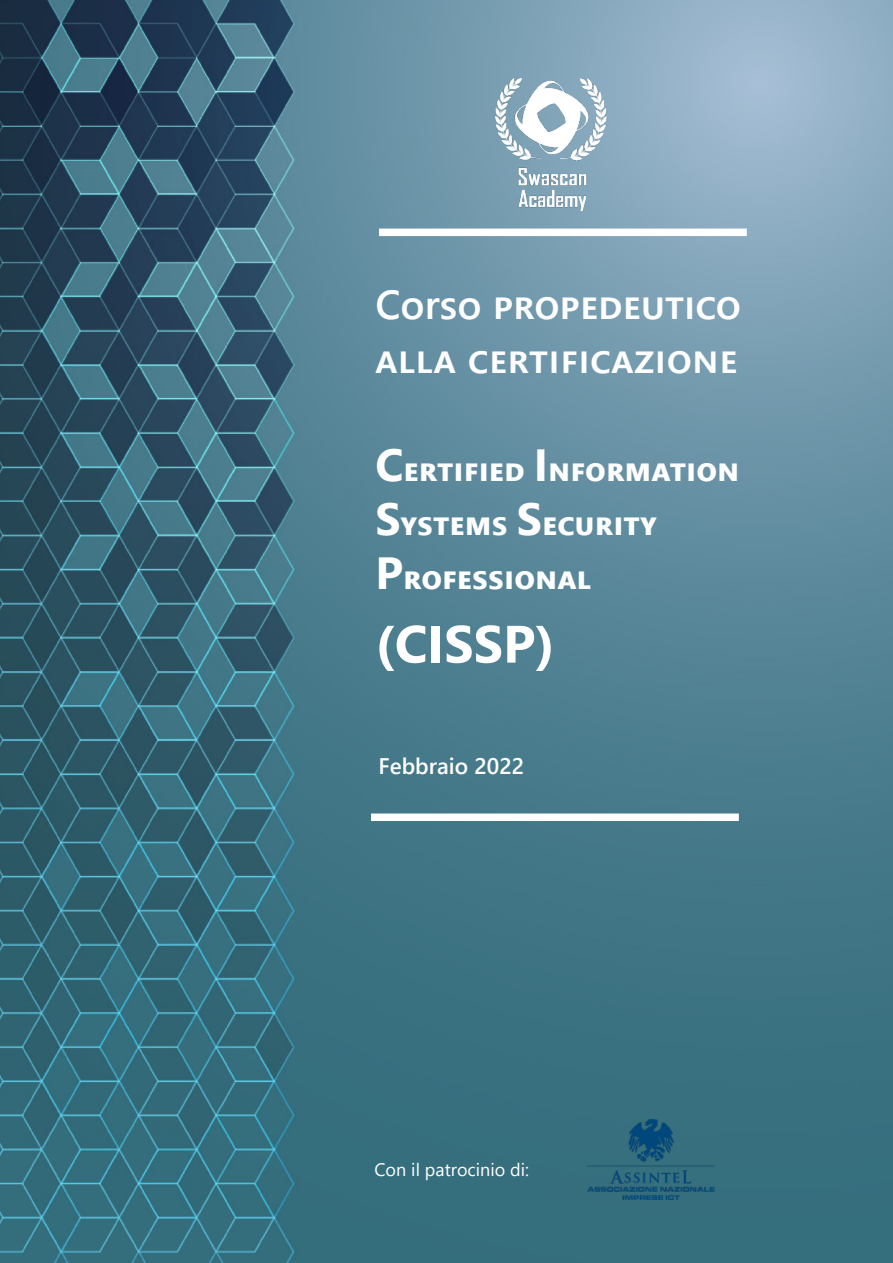
<style>
.page{position:relative;width:893px;height:1263px;background:#fff}
.page>*{position:absolute;margin:0;border:0;box-sizing:border-box;transform-origin:0 0}
.t1{font:700 52.5px "Segoe UI";color:#fff}
.t2{font:600 40.5px "Segoe UI";letter-spacing:.005em;color:#fff}
.t3{font:700 33px "Segoe UI";letter-spacing:.02em;color:#fff}
.t4{font:600 22.5px "Segoe UI";color:#fff}
.t5{font:18px "Segoe UI";color:#fff}
.s1{font-size:45px}
</style>
<div class="page">
<img style="left:0;top:0;width:893px;height:1263px">
<div style="left:379px;top:229px;width:368px;height:7px;background:#fff"></div>
<div style="left:371px;top:813px;width:368px;height:8px;background:#fff"></div>
<img style="left:470px;top:42px;width:170px;height:187px">
<img style="left:587px;top:1119px;width:127px;height:80px">
<p class="t2" style="left:375px;top:266px;width:367px">Corso propedeutico</p>
<p class="t2" style="left:375px;top:320px;width:364px">alla certificazione</p>
<p class="t3" style="left:375px;top:438px;width:365px"><span class="s1">C</span>ertified <span class="s1">I</span>nformation</p>
<p class="t3" style="left:375px;top:492px;width:283px"><span class="s1">S</span>ystems <span class="s1">S</span>ecurity</p>
<p class="t3" style="left:375px;top:546px;width:217px"><span class="s1">P</span>rofessional</p>
<p class="t1" style="left:375px;top:594px;width:181px">(CISSP)</p>
<p class="t4" style="left:378px;top:744px;width:147px">Febbraio 2022</p>
<p class="t5" style="left:374px;top:1153px;width:156px">Con il patrocinio di:</p>
</div>
